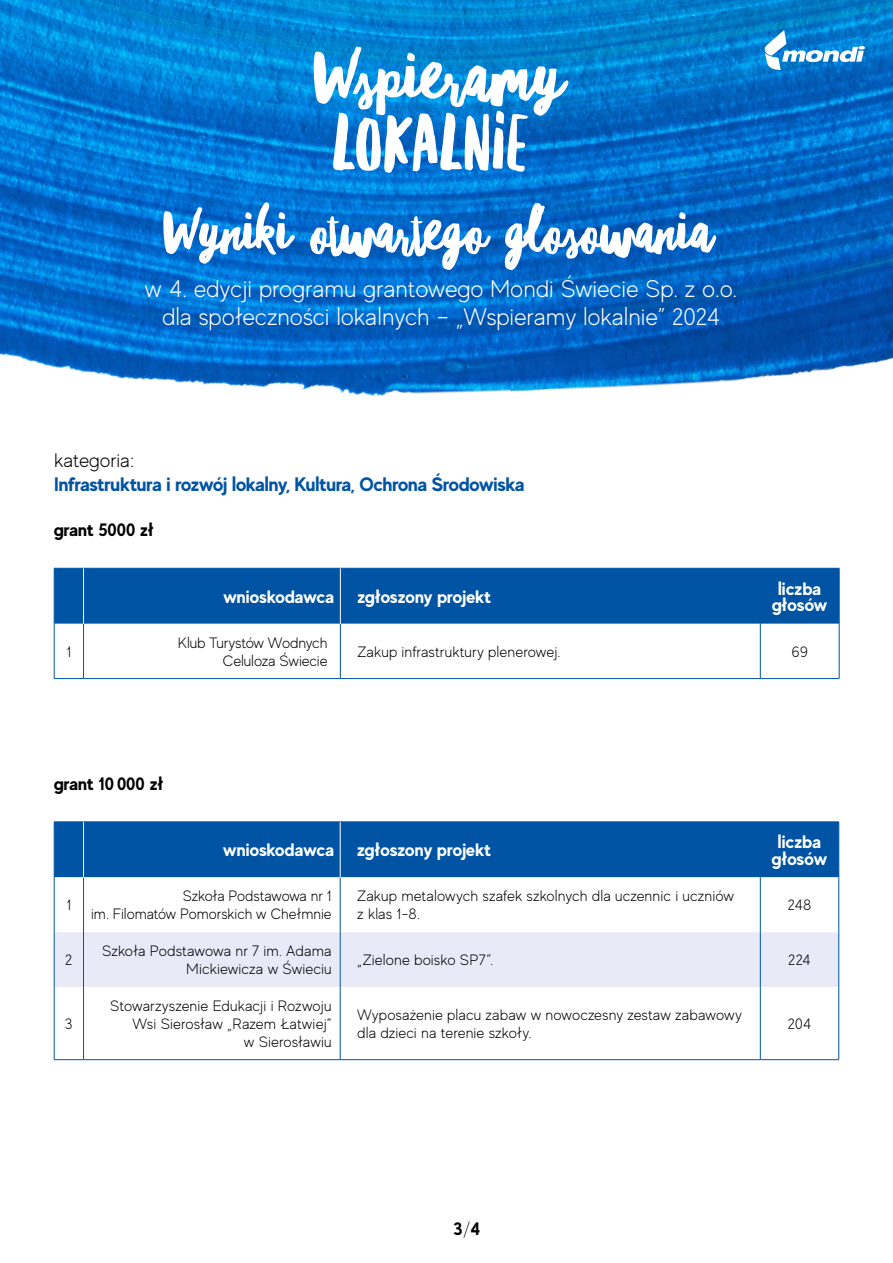
<style>
.page{position:relative;width:893px;height:1263px;background:#fff}
.page>*{position:absolute;margin:0;border:0;box-sizing:border-box;transform-origin:0 0}
.t1{font:67.65px "Northern Soul Script";color:#fff}
.t2{font:300 24px/28.8px "MADE Evolve Sans";letter-spacing:-.01em;color:#fff;text-align:center}
.t3{font:700 19.5px "MADE Evolve Sans";letter-spacing:-.015em;color:#0054a3}
.t4{font:300 19.5px "MADE Evolve Sans";color:#000}
.t5{font:700 18px/16.5px "MADE Evolve Sans";color:#fff;text-align:center}
.t6{font:700 18px "MADE Evolve Sans";letter-spacing:-.015em;color:#000}
.t7{font:300 15px/18px "MADE Evolve Sans";color:#000;text-align:right}
.s1{font-weight:100}
</style>
<div class="page">
<img style="left:0;top:0;width:893px;height:619px">
<svg style="left:55px;top:569px;width:784px;height:109px"></svg>
<hr style="left:54px;top:624px;width:1px;height:54px;background:#0054a3">
<hr style="left:760px;top:624px;width:1px;height:54px;background:#0054a3">
<hr style="left:839px;top:624px;width:1px;height:54px;background:#0054a3">
<hr style="left:340px;top:624px;width:1px;height:54px;background:#0054a3">
<hr style="left:54px;top:568px;width:30px;height:1px;background:#0054a3">
<hr style="left:54px;top:568px;width:1px;height:56px;background:#0054a3">
<hr style="left:84px;top:568px;width:256px;height:1px;background:#0054a3">
<hr style="left:340px;top:568px;width:420px;height:1px;background:#0054a3">
<hr style="left:760px;top:568px;width:79px;height:1px;background:#0054a3">
<hr style="left:760px;top:568px;width:1px;height:56px;background:#0054a3">
<hr style="left:839px;top:568px;width:1px;height:56px;background:#0054a3">
<hr style="left:54px;top:678px;width:30px;height:1px;background:#0054a3">
<hr style="left:84px;top:678px;width:256px;height:1px;background:#0054a3">
<hr style="left:340px;top:678px;width:420px;height:1px;background:#0054a3">
<hr style="left:760px;top:678px;width:79px;height:1px;background:#0054a3">
<hr style="left:340px;top:568px;width:1px;height:56px;background:#fff">
<hr style="left:83px;top:624px;width:1px;height:54px;background:#0054a3">
<hr style="left:83px;top:568px;width:1px;height:56px;background:#fff">
<svg style="left:765px;top:30px;width:100px;height:40px"></svg>
<div style="left:55px;top:822px;width:783px;height:55px;background:#0054a3"></div>
<svg style="left:55px;top:877px;width:783px;height:182px"></svg>
<div style="left:55px;top:932px;width:783px;height:55px;background:#e8ebf7"></div>
<hr style="left:340px;top:877px;width:1px;height:55px;background:#0054a3">
<hr style="left:340px;top:932px;width:1px;height:55px;background:#0054a3">
<hr style="left:340px;top:987px;width:1px;height:72px;background:#0054a3">
<hr style="left:54px;top:877px;width:1px;height:55px;background:#0054a3">
<hr style="left:760px;top:877px;width:1px;height:55px;background:#0054a3">
<hr style="left:838px;top:877px;width:1px;height:55px;background:#0054a3">
<hr style="left:54px;top:932px;width:1px;height:55px;background:#0054a3">
<hr style="left:760px;top:932px;width:1px;height:55px;background:#0054a3">
<hr style="left:838px;top:932px;width:1px;height:55px;background:#0054a3">
<hr style="left:54px;top:987px;width:1px;height:72px;background:#0054a3">
<hr style="left:760px;top:987px;width:1px;height:72px;background:#0054a3">
<hr style="left:838px;top:987px;width:1px;height:72px;background:#0054a3">
<hr style="left:54px;top:1059px;width:30px;height:1px;background:#0054a3">
<hr style="left:84px;top:1059px;width:256px;height:1px;background:#0054a3">
<hr style="left:340px;top:1059px;width:420px;height:1px;background:#0054a3">
<hr style="left:760px;top:1059px;width:79px;height:1px;background:#0054a3">
<hr style="left:54px;top:821px;width:30px;height:1px;background:#0054a3">
<hr style="left:54px;top:822px;width:1px;height:55px;background:#0054a3">
<hr style="left:84px;top:821px;width:256px;height:1px;background:#0054a3">
<hr style="left:340px;top:821px;width:420px;height:1px;background:#0054a3">
<hr style="left:760px;top:821px;width:79px;height:1px;background:#0054a3">
<hr style="left:760px;top:822px;width:1px;height:55px;background:#0054a3">
<hr style="left:838px;top:822px;width:1px;height:55px;background:#0054a3">
<hr style="left:340px;top:822px;width:1px;height:55px;background:#fff">
<hr style="left:83px;top:877px;width:1px;height:55px;background:#0054a3">
<hr style="left:83px;top:932px;width:1px;height:55px;background:#0054a3">
<hr style="left:83px;top:987px;width:1px;height:72px;background:#0054a3">
<hr style="left:83px;top:822px;width:1px;height:55px;background:#fff">
<svg style="left:314px;top:46px;width:255px;height:127px"></svg>
<h1 class="t1" style="left:163px;top:190px;width:549px">Wyniki otwartego głosowania</h1>
<h2 class="t2" style="left:145px;top:273px;width:594px">w 4. edycji programu grantowego Mondi Świecie Sp. z o.o. dla społeczności lokalnych – „Wspieramy lokalnie” 2024</h2>
<h3 class="t4" style="left:54px;top:449px;width:82px">kategoria:</h3>
<h3 class="t3" style="left:54px;top:472px;width:472px">Infrastruktura i rozwój lokalny, Kultura, Ochrona Środowiska</h3>
<p class="t6" style="left:54px;top:518px;width:101px">grant 5000 zł</p>
<p class="t5" style="left:223px;top:588px;width:112px">wnioskodawca</p>
<p class="t5" style="left:357px;top:588px;width:136px">zgłoszony projekt</p>
<p class="t5" style="left:772px;top:579px;width:57px">liczba głosów</p>
<p class="t7" style="left:66px;top:642px;width:6px">1</p>
<p class="t7" style="left:178px;top:633px;width:151px">Klub Turystów Wodnych<br>Celuloza Świecie</p>
<p class="t7" style="left:357px;top:642px;width:205px">Zakup infrastruktury plenerowej.</p>
<p class="t7" style="left:791px;top:642px;width:18px">69</p>
<p class="t6" style="left:54px;top:772px;width:111px">grant 10000 zł</p>
<p class="t5" style="left:223px;top:841px;width:112px">wnioskodawca</p>
<p class="t5" style="left:357px;top:841px;width:136px">zgłoszony projekt</p>
<p class="t5" style="left:772px;top:833px;width:57px">liczba głosów</p>
<p class="t7" style="left:66px;top:896px;width:6px">1</p>
<p class="t7" style="left:91px;top:887px;width:242px">Szkoła Podstawowa nr 1<br>im. Filomatów Pomorskich w Chełmnie</p>
<p class="t7" style="left:357px;top:887px;width:378px;text-align:left">Zakup metalowych szafek szkolnych dla uczennic i uczniów z klas 1-8.</p>
<p class="t7" style="left:788px;top:896px;width:25px">248</p>
<p class="t7" style="left:65px;top:951px;width:9px">2</p>
<p class="t7" style="left:102px;top:942px;width:231px">Szkoła Podstawowa nr 7 im. Adama<br>Mickiewicza w Świeciu</p>
<p class="t7" style="left:357px;top:951px;width:138px">„Zielone boisko SP7”.</p>
<p class="t7" style="left:788px;top:951px;width:24px">224</p>
<p class="t7" style="left:65px;top:1014px;width:9px">3</p>
<p class="t7" style="left:110px;top:996px;width:223px">Stowarzyszenie Edukacji i Rozwoju<br>Wsi Sierosław „Razem Łatwiej”<br>w Sierosławiu</p>
<p class="t7" style="left:357px;top:1005px;width:386px;text-align:left">Wyposażenie placu zabaw w nowoczesny zestaw zabawowy dla dzieci na terenie szkoły.</p>
<p class="t7" style="left:788px;top:1014px;width:25px">204</p>
<p class="t6" style="left:453px;top:1217px;width:29px">3<span class="s1">/</span>4</p>
</div>
